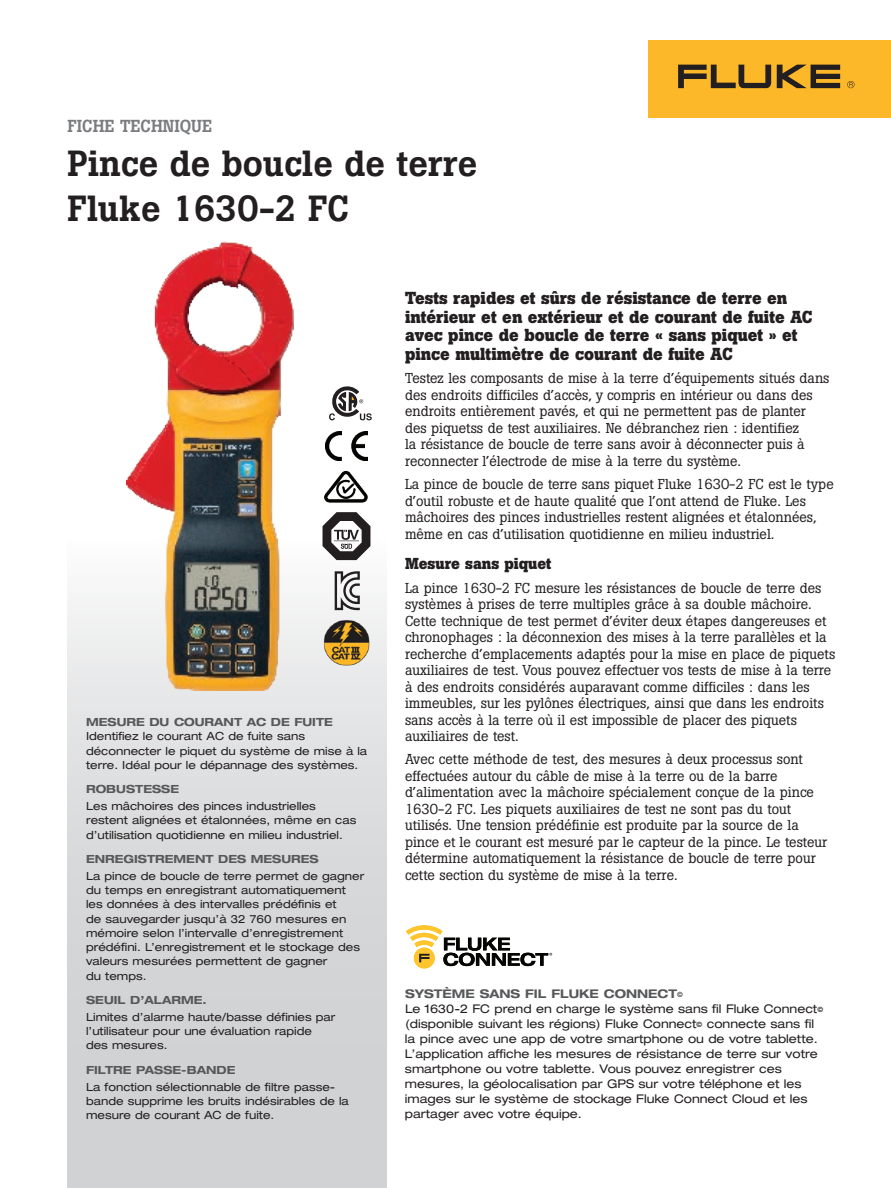
<style>
.page{position:relative;width:891px;height:1188px;background:#fff}
.page>*{position:absolute;margin:0;border:0;box-sizing:border-box;transform-origin:0 0}
.t1{font:500 36px/45px "Boton Pro";color:#231f20}
.t2{font:700 17.25px/18.8px "Boton Pro";color:#231f20}
.t3{font:500 17.25px "Boton Pro";color:#7a7c7f}
.t4{font:700 15.75px "Boton Pro";color:#231f20}
.t5{font:14.25px/16.5px "Boton Pro";color:#231f20}
.t6{font:expanded 12px/15px "Helvetica Neue LT Pro";color:#231f20}
.t7{font:expanded 11.25px/14.2px "Helvetica Neue LT Pro";color:#231f20}
.t8{font:700 expanded 11.25px "Helvetica Neue LT Pro";color:#57585a}
.s1{font-weight:700;color:#57585a}
.s2{font-weight:700;font-size:7.2px;color:#57585a}
.s3{font-size:7.2px}
</style>
<div class="page">
<div style="left:68px;top:540px;width:319px;height:648px;background:linear-gradient(to bottom,#f2f2f3,#c8cacc)"></div>
<div style="left:648px;top:40px;width:243px;height:78px;background:#fcb828"></div>
<svg style="left:777px;top:65px;width:63px;height:23px"></svg>
<svg style="left:678px;top:65px;width:93px;height:23px"></svg>
<svg style="left:847px;top:81px;width:8px;height:7px"></svg>
<div style="left:414px;top:948px;width:20px;height:20px;background:#fec52e;border-radius:50%"></div>
<svg style="left:406px;top:926px;width:146px;height:40px"></svg>
<img style="left:323px;top:619px;width:47px;height:48px">
<img style="left:126px;top:242px;width:168px;height:448px">
<img style="left:325px;top:470px;width:42px;height:33px">
<img style="left:326px;top:431px;width:41px;height:30px">
<svg style="left:335px;top:571px;width:25px;height:39px"></svg>
<svg style="left:323px;top:512px;width:47px;height:48px"></svg>
<svg style="left:329px;top:386px;width:43px;height:34px"></svg>
<p class="t3" style="left:68px;top:115px;width:146px">FICHE TECHNIQUE</p>
<h1 class="t1" style="left:68px;top:140px;width:412px">Pince de boucle de terre<br>Fluke 1630-2 FC</h1>
<p class="t8" style="left:86px;top:715px;width:248px">MESURE DU COURANT AC DE FUITE</p>
<p class="t7" style="left:86px;top:729px;width:283px">Identifiez le courant AC de fuite sans déconnecter le piquet du système de mise à la terre. Idéal pour le dépannage des systèmes.</p>
<p class="t8" style="left:86px;top:782px;width:95px">ROBUSTESSE</p>
<p class="t7" style="left:86px;top:799px;width:272px">Les mâchoires des pinces industrielles restent alignées et étalonnées, même en cas d’utilisation quotidienne en milieu industriel.</p>
<p class="t8" style="left:86px;top:851px;width:234px">ENREGISTREMENT DES MESURES</p>
<p class="t7" style="left:86px;top:868px;width:280px">La pince de boucle de terre permet de gagner du temps en enregistrant automatiquement les données à des intervalles prédéfinis et<br>de sauvegarder jusqu’à 32 760 mesures en mémoire selon l’intervalle d’enregistrement prédéfini. L’enregistrement et le stockage des valeurs mesurées permettent de gagner<br>du temps.</p>
<p class="t8" style="left:86px;top:993px;width:122px">SEUIL D’ALARME.</p>
<p class="t7" style="left:86px;top:1009px;width:251px">Limites d’alarme haute/basse définies par l’utilisateur pour une évaluation rapide des mesures.</p>
<p class="t8" style="left:86px;top:1062px;width:151px">FILTRE PASSE-BANDE</p>
<p class="t7" style="left:86px;top:1079px;width:264px">La fonction sélectionnable de filtre passe&shy;bande supprime les bruits indésirables de la mesure de courant AC de fuite.</p>
<p class="t2" style="left:405px;top:289px;width:409px">Tests rapides et sûrs de résistance de terre en intérieur et en extérieur et de courant de fuite AC avec pince de boucle de terre « sans piquet » et pince multimètre de courant de fuite AC</p>
<p class="t5" style="left:405px;top:370px;width:426px">Testez les composants de mise à la terre d’équipements situés dans des endroits difficiles d’accès, y compris en intérieur ou dans des endroits entièrement pavés, et qui ne permettent pas de planter des piquetss de test auxiliaires. Ne débranchez rien : identifiez<br>la résistance de boucle de terre sans avoir à déconnecter puis à reconnecter l’électrode de mise à la terre du système.</p>
<p class="t5" style="left:405px;top:476px;width:430px">La pince de boucle de terre sans piquet Fluke 1630-2 FC est le type d’outil robuste et de haute qualité que l’ont attend de Fluke. Les mâchoires des pinces industrielles restent alignées et étalonnées, même en cas d’utilisation quotidienne en milieu industriel.</p>
<p class="t4" style="left:405px;top:554px;width:148px">Mesure sans piquet</p>
<p class="t5" style="left:405px;top:579px;width:432px">La pince 1630-2 FC mesure les résistances de boucle de terre des systèmes à prises de terre multiples grâce à sa double mâchoire.<br>Cette technique de test permet d’éviter deux étapes dangereuses et chronophages : la déconnexion des mises à la terre parallèles et la recherche d’emplacements adaptés pour la mise en place de piquets auxiliaires de test. Vous pouvez effectuer vos tests de mise à la terre à des endroits considérés auparavant comme difficiles : dans les immeubles, sur les pylônes électriques, ainsi que dans les endroits sans accès à la terre où il est impossible de placer des piquets auxiliaires de test.</p>
<p class="t5" style="left:405px;top:751px;width:424px">Avec cette méthode de test, des mesures à deux processus sont effectuées autour du câble de mise à la terre ou de la barre d’alimentation avec la mâchoire spécialement conçue de la pince 1630-2 FC. Les piquets auxiliaires de test ne sont pas du tout utilisés. Une tension prédéfinie est produite par la source de la pince et le courant est mesuré par le capteur de la pince. Le testeur détermine automatiquement la résistance de boucle de terre pour cette section du système de mise à la terre.</p>
<p class="t6" style="left:405px;top:986px;width:420px"><span class="s1">SYSTÈME SANS FIL FLUKE CONNECT</span><span class="s2">©<br></span>Le 1630-2 FC prend en charge le système sans fil Fluke Connect<span class="s3">© </span>(disponible suivant les régions) Fluke Connect<span class="s3">©</span> connecte sans fil la pince avec une app de votre smartphone ou de votre tablette.<br>L’application affiche les mesures de résistance de terre sur votre smartphone ou votre tablette. Vous pouvez enregistrer ces mesures, la géolocalisation par GPS sur votre téléphone et les images sur le système de stockage Fluke Connect Cloud et les partager avec votre équipe.</p>
</div>
